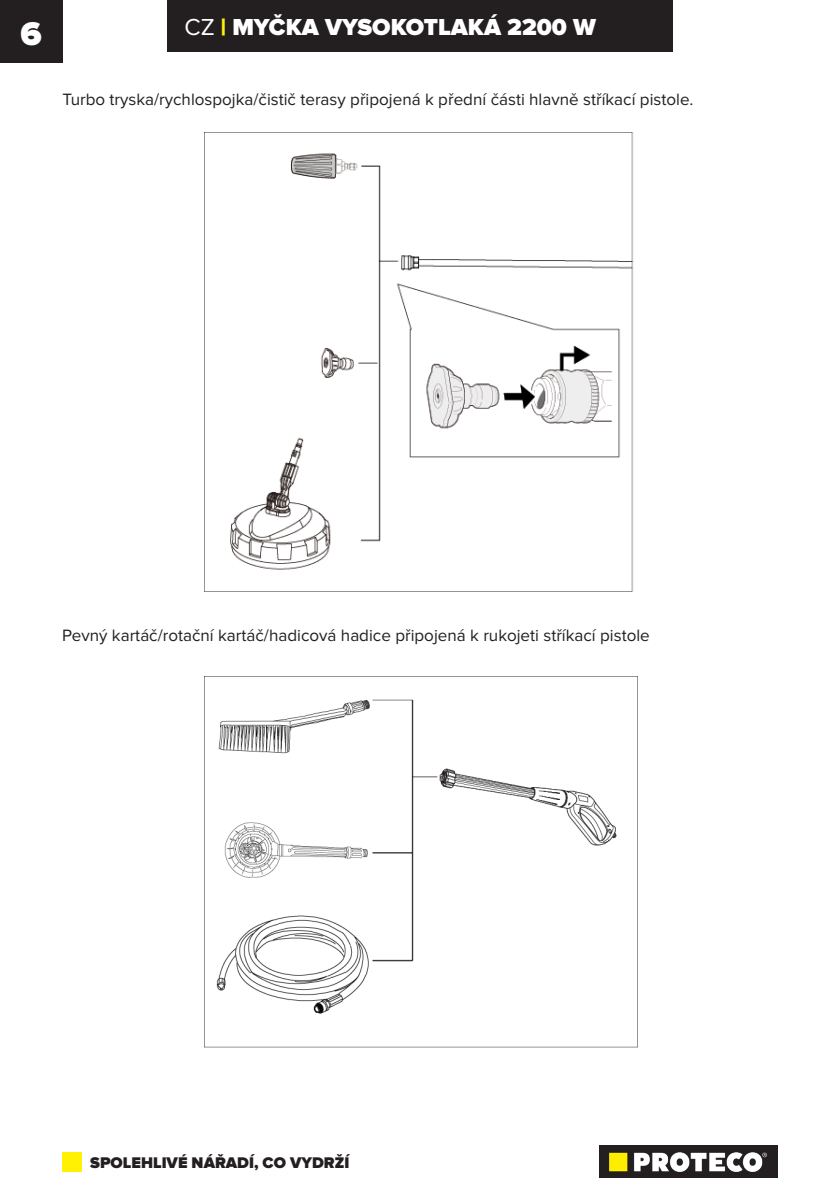
<style>
.page{position:relative;width:840px;height:1191px;background:#fff}
.page>*{position:absolute;margin:0;border:0;box-sizing:border-box;transform-origin:0 0}
.t1{font:900 34px "Proxima Nova";color:#fff}
.t2{font:900 24px "Proxima Nova";color:#fff}
.t3{font:17px "Proxima Nova";color:#231f20}
.t4{font:900 16px "Proxima Nova";color:#231f20}
.s1{font-weight:400}
.s2{color:#fff101}
</style>
<div class="page">
<div style="left:0;top:0;width:62px;height:62px;background:#231f20"></div>
<img style="left:599px;top:1145px;width:178px;height:33px">
<div style="left:62px;top:1152px;width:20px;height:19px;background:#fff101"></div>
<div style="left:167px;top:0;width:505px;height:51px;background:#231f20"></div>
<img style="left:204px;top:133px;width:430px;height:459px">
<img style="left:204px;top:676px;width:432px;height:371px">
<h1 class="t1" style="left:21px;top:14px;width:23px">6</h1>
<h2 class="t2" style="left:184px;top:13px;width:413px"><span class="s1">CZ</span> <span class="s2">|</span> MYČKA VYSOKOTLAKÁ 2200 W</h2>
<p class="t3" style="left:62px;top:92px;width:632px">Turbo tryska/rychlospojka/čistič terasy připojená k přední části hlavně stříkací pistole.</p>
<p class="t3" style="left:62px;top:627px;width:589px">Pevný kartáč/rotační kartáč/hadicová hadice připojená k rukojeti stříkací pistole</p>
<p class="t4" style="left:90px;top:1153px;width:260px">SPOLEHLIVÉ NÁŘADÍ, CO VYDRŽÍ</p>
</div>
